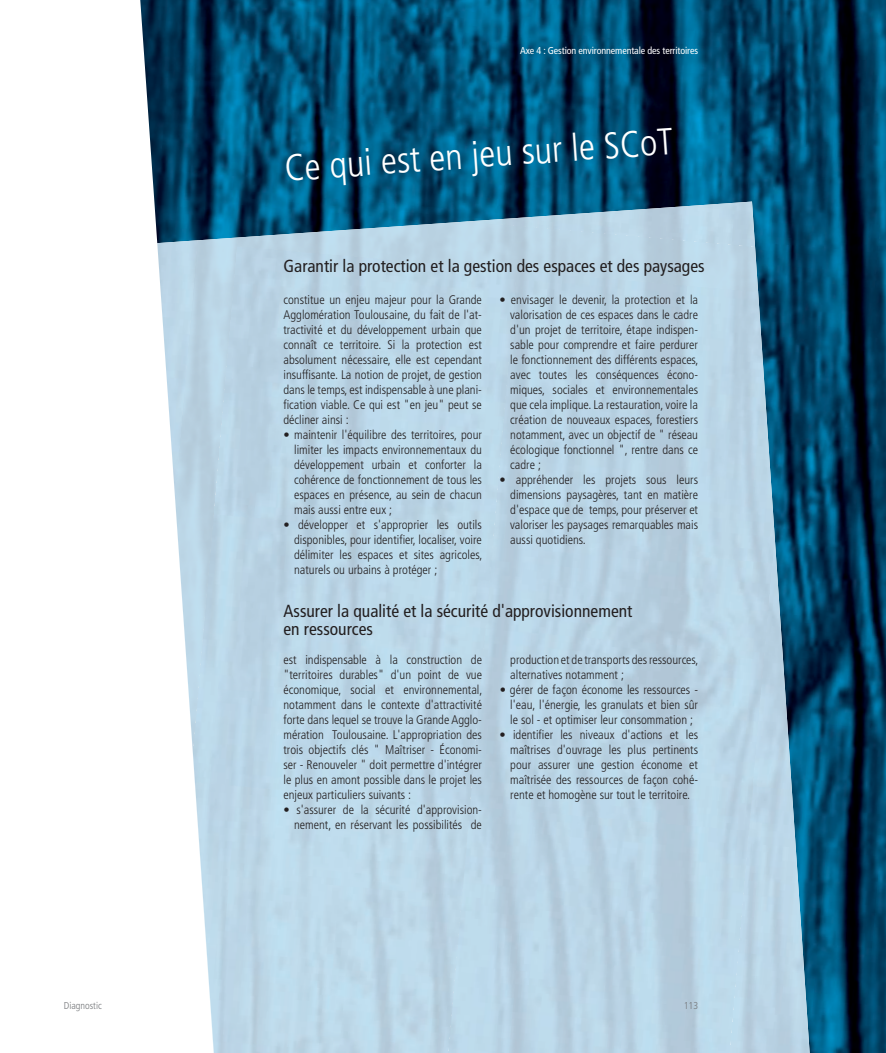
<style>
.page{position:relative;width:886px;height:1053px;background:#fff}
.page>*{position:absolute;margin:0;border:0;box-sizing:border-box;transform-origin:0 0}
.t1{font:300 condensed 37.5px "Frutiger LT Std";color:#fff}
.t2{font:condensed 17.5px/17.5px "Frutiger LT Std";color:#231f20}
.t3{font:300 condensed 12.5px/15px "Frutiger LT Std";color:#231f20;text-align:justify}
.t4{font:condensed 10px "Frutiger LT Std";letter-spacing:-.01em;color:#fff}
.t5{font:300 condensed 10px "Frutiger LT Std";color:#76787b}
</style>
<div class="page">
<img style="left:140px;top:0;width:746px;height:1052px">
<svg style="left:157px;top:500px;width:38px;height:552px"></svg>
<img style="left:470px;top:830px;width:259px;height:222px">
<img style="left:195px;top:806px;width:275px;height:246px">
<img style="left:729px;top:785px;width:81px;height:267px">
<img style="left:469px;top:563px;width:304px;height:267px">
<img style="left:193px;top:539px;width:300px;height:267px">
<img style="left:175px;top:237px;width:63px;height:517px">
<img style="left:753px;top:535px;width:39px;height:254px">
<img style="left:493px;top:270px;width:282px;height:293px">
<img style="left:213px;top:246px;width:304px;height:293px">
<img style="left:157px;top:240px;width:41px;height:260px">
<img style="left:237px;top:221px;width:521px;height:71px">
<img style="left:465px;top:201px;width:290px;height:46px">
<p class="t4" style="left:520px;top:44px;width:179px">Axe 4 : Gestion environnementale des territoires</p>
<h1 class="t1" style="left:283px;top:147px;width:391px;rotate:-4deg">Ce qui est en jeu sur le SCoT</h1>
<h2 class="t2" style="left:283px;top:257px;width:422px">Garantir la protection et la gestion des espaces et des paysages</h2>
<p class="t3" style="left:283px;top:292px;width:200px">constitue un enjeu majeur pour la Grande Agglomération Toulousaine, du fait de l'at&shy;tractivité et du développement urbain que connaît ce territoire. Si la protection est absolument nécessaire, elle est cependant insuffisante. La notion de projet, de gestion dans le temps, est indispensable à une plani&shy;fication viable. Ce qui est "en jeu" peut se décliner ainsi :</p>
<p class="t3" style="left:294px;top:427px;width:189px;text-indent:-11px">• maintenir l'équilibre des territoires, pour limiter les impacts environnementaux du développement urbain et conforter la cohérence de fonctionnement de tous les espaces en présence, au sein de chacun mais aussi entre eux ;</p>
<p class="t3" style="left:294px;top:517px;width:190px;text-indent:-11px">• développer et s'approprier les outils disponibles, pour identifier, localiser, voire délimiter les espaces et sites agricoles, naturels ou urbains à protéger ;</p>
<p class="t3" style="left:510px;top:292px;width:190px;text-indent:-11px">• envisager le devenir, la protection et la valorisation de ces espaces dans le cadre d'un projet de territoire, étape indispen&shy;sable pour comprendre et faire perdurer le fonctionnement des différents espaces, avec toutes les conséquences écono&shy;miques, sociales et environnementales que cela implique. La restauration, voire la création de nouveaux espaces, forestiers notamment, avec un objectif de " réseau écologique fonctionnel ", rentre dans ce cadre ;</p>
<p class="t3" style="left:510px;top:472px;width:189px;text-indent:-11px">• appréhender les projets sous leurs dimensions paysagères, tant en matière d'espace que de temps, pour préserver et valoriser les paysages remarquables mais aussi quotidiens.</p>
<h2 class="t2" style="left:283px;top:602px;width:350px">Assurer la qualité et la sécurité d'approvisionnement en ressources</h2>
<p class="t3" style="left:283px;top:652px;width:200px">est indispensable à la construction de "territoires durables" d'un point de vue économique, social et environnemental, notamment dans le contexte d'attractivité forte dans lequel se trouve la Grande Agglo&shy;mération Toulousaine. L'appropriation des trois objectifs clés " Maîtriser - Économi&shy;ser - Renouveler " doit permettre d'intégrer le plus en amont possible dans le projet les enjeux particuliers suivants :</p>
<p class="t3" style="left:283px;top:802px;width:200px;text-align:right">• s'assurer de la sécurité d'approvision&shy;nement, en réservant les possibilités de</p>
<p class="t3" style="left:510px;top:652px;width:190px">production et de transports des ressources, alternatives notamment ;</p>
<p class="t3" style="left:510px;top:682px;width:189px;text-indent:-11px">• gérer de façon économe les ressources - l'eau, l'énergie, les granulats et bien sûr le sol - et optimiser leur consommation ;</p>
<p class="t3" style="left:510px;top:727px;width:189px;text-indent:-11px">• identifier les niveaux d'actions et les maîtrises d'ouvrage les plus pertinents pour assurer une gestion économe et maîtrisée des ressources de façon cohé&shy;rente et homogène sur tout le territoire.</p>
<p class="t5" style="left:64px;top:1000px;width:39px">Diagnostic</p>
<p class="t5" style="left:684px;top:1000px;width:16px">113</p>
</div>
